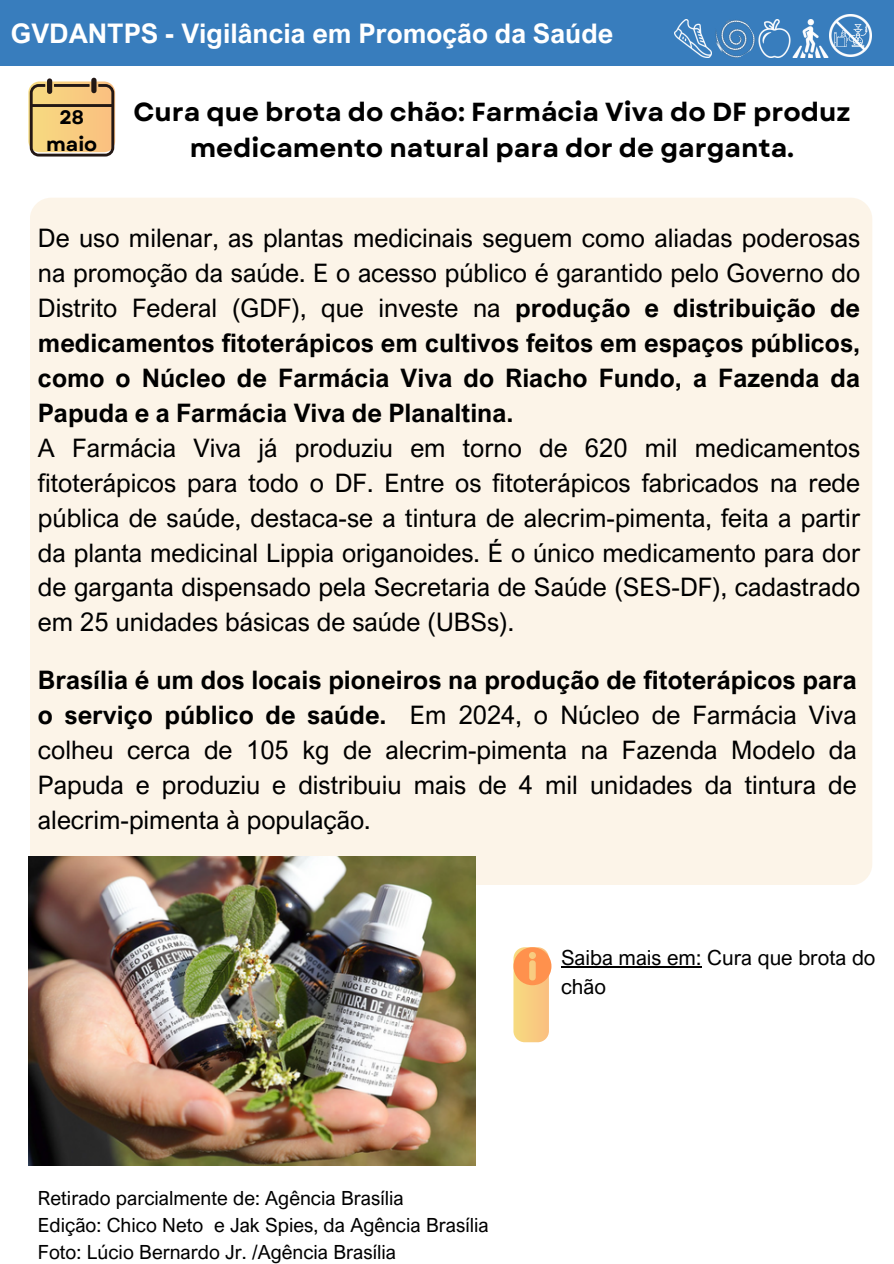
<style>
.page{position:relative;width:894px;height:1264px;background:#fff}
.page>*{position:absolute;margin:0;border:0;box-sizing:border-box;transform-origin:0 0}
.t1{font:700 27px "Arial Nova";color:#fff}
.t2{font:700 26.1px/36.2px "Garet";color:#000;text-align:center}
.t3{font:25.5px/35px "Arial Nova";color:#000;text-align:justify}
.t4{font:700 25.5px/35px "Arial Nova";color:#000;text-align:justify}
.t5{font:20.85px/28.2px "Arial Nova";color:#000}
.t6{font:19.5px/27px "Arial Nova";color:#000}
.t7{font:700 19.5px/27px "Garet";color:#000;text-align:center}
.s1{font-weight:400}
.s2{font-weight:700}
</style>
<div class="page">
<div style="left:0;top:0;width:893px;height:66px;background:#387dbd"></div>
<img style="left:674px;top:19px;width:35px;height:38px">
<img style="left:759px;top:19px;width:32px;height:38px">
<img style="left:709px;top:20px;width:50px;height:38px">
<img style="left:792px;top:19px;width:37px;height:38px">
<img style="left:829px;top:15px;width:42px;height:42px">
<div style="left:30px;top:198px;width:842px;height:687px;background:#fcf4e8;border-radius:21px"></div>
<svg style="left:513px;top:947px;width:38px;height:95px;background:#fac17d"></svg>
<svg style="left:28px;top:81px;width:87px;height:75px;background:#d7b375"></svg>
<div style="left:47px;top:78px;width:5px;height:16px;background:#231815;border-radius:3px"></div>
<div style="left:91px;top:78px;width:5px;height:15px;background:#231815;border-radius:3px"></div>
<img style="left:28px;top:856px;width:447px;height:309px">
<hr style="left:561px;top:966px;width:140px;height:1px;background:#000">
<p class="t1" style="left:11px;top:16px;width:603px">GVDANTPS - Vigilância em Promoção da Saúde</p>
<p class="t7" style="left:46px;top:104px;width:53px">28 maio</p>
<p class="t2" style="left:133px;top:94px;width:718px">Cura que brota do chão: Farmácia Viva do DF produz medicamento natural para dor de garganta.</p>
<p class="t4" style="left:38px;top:220px;width:823px"><span class="s1">De uso milenar, as plantas medicinais seguem como aliadas poderosas na promoção da saúde. E o acesso público é garantido pelo Governo do Distrito Federal (GDF), que investe na</span> produção e distribuição de medicamentos fitoterápicos em cultivos feitos em espaços públicos, como o Núcleo de Farmácia Viva do Riacho Fundo, a Fazenda da Papuda e a Farmácia Viva de Planaltina.</p>
<p class="t3" style="left:38px;top:430px;width:823px">A Farmácia Viva já produziu em torno de 620 mil medicamentos fitoterápicos para todo o DF. Entre os fitoterápicos fabricados na rede pública de saúde, destaca-se a tintura de alecrim-pimenta, feita a partir da planta medicinal Lippia origanoides. É o único medicamento para dor de garganta dispensado pela Secretaria de Saúde (SES-DF), cadastrado em 25 unidades básicas de saúde (UBSs).</p>
<p class="t3" style="left:38px;top:662px;width:820px"><span class="s2">Brasília é um dos locais pioneiros na produção de fitoterápicos para o serviço público de saúde.</span> Em 2024, o Núcleo de Farmácia Viva colheu cerca de 105 kg de alecrim-pimenta na Fazenda Modelo da Papuda e produziu e distribuiu mais de 4 mil unidades da tintura de alecrim-pimenta à população.</p>
<p class="t5" style="left:561px;top:943px;width:316px">Saiba mais em: Cura que brota do chão</p>
<p class="t6" style="left:38px;top:1184px;width:452px">Retirado parcialmente de: Agência Brasília<br>Edição: Chico Neto e Jak Spies, da Agência Brasília<br>Foto: Lúcio Bernardo Jr. /Agência Brasília</p>
</div>
